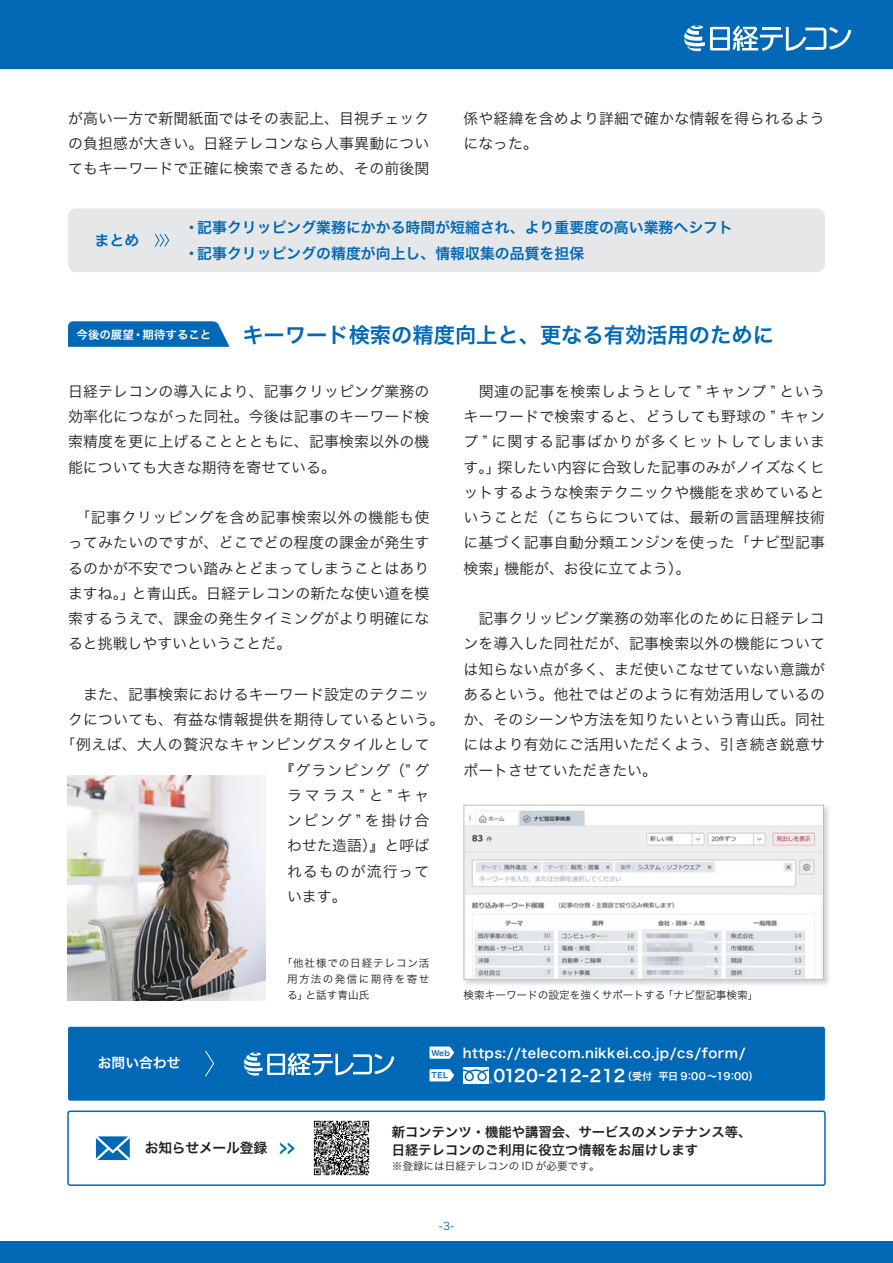
<style>
.page{position:relative;width:893px;height:1263px;background:#fff}
.page>*{position:absolute;margin:0;border:0;box-sizing:border-box;transform-origin:0 0}
.t1{font:21.3px "Hiragino Sans Pr 6 N W6";color:#0168b5}
.t2{font:19.95px "Hiragino Sans Pr 6 N W6";color:#0168b5;scale:.67 1}
.t3{font:16.8px "Hiragino Sans Pr 6 N W6";letter-spacing:-.015em;color:#fff}
.t4{font:14.85px/25.2px "Hiragino Sans Pr 6 N W3";letter-spacing:.015em;color:#231f20;text-align:justify}
.t5{font:14.85px "Hiragino Sans Pr 6 N W6";color:#0168b5}
.t6{font:14.85px "Hiragino Sans Pr 6 N W3";letter-spacing:.035em;color:#231f20}
.t7{font:14.85px "Hiragino Sans Pr 6 N W3";letter-spacing:.115em;color:#231f20}
.t8{font:14.85px "Hiragino Sans Pr 6 N W3";letter-spacing:.07em;color:#231f20}
.t9{font:13.8px "Hiragino Sans Pr 6 N W6";letter-spacing:-.015em;color:#231f20}
.t10{font:13.8px "Hiragino Sans Pr 6 N W6";color:#fff}
.t11{font:13.35px/18px "Hiragino Sans Pr 6 N W6";color:#231f20}
.t12{font:13.2px "Hiragino Sans Pr 6 N W6";letter-spacing:.035em;color:#fff}
.t13{font:11.55px "Hiragino Sans Pr 6 N W6";color:#fff}
.t14{font:10.65px "Hiragino Sans Pr 6 N W3";color:#231f20}
.t15{font:10.65px "Hiragino Sans Pr 6 N W3";letter-spacing:.075em;color:#231f20}
.t16{font:10.65px "Hiragino Sans Pr 6 N W3";letter-spacing:.125em;color:#231f20}
.t17{font:10.65px "Hiragino Sans Pr 6 N W3";color:#0168b5}
.t18{font:10.05px "Hiragino Sans Pr 6 N W6";letter-spacing:-.015em;color:#fff}
.t19{font:7.65px "Hiragino Sans Pr 6 N W6";letter-spacing:.035em;color:#0168b5}
</style>
<div class="page">
<div style="left:0;top:1242px;width:893px;height:21px;background:#0168b5"></div>
<div style="left:0;top:0;width:893px;height:68px;background:#0168b5"></div>
<div style="left:67px;top:1110px;width:759px;height:76px;border:2px solid #0168b5;border-radius:2px"></div>
<svg style="left:68px;top:321px;width:162px;height:26px;background:#1071b9"></svg>
<img style="left:68px;top:775px;width:198px;height:225px">
<img style="left:463px;top:804px;width:366px;height:181px">
<img style="left:465px;top:807px;width:357px;height:171px">
<div style="left:463px;top:805px;width:361px;height:175px;border:1px solid #bcbdc0"></div>
<div style="left:68px;top:1027px;width:757px;height:74px;background:#0168b5;border-radius:2px"></div>
<svg style="left:429px;top:1046px;width:25px;height:13px"></svg>
<div style="left:463px;top:1067px;width:25px;height:16px;background:#fff"></div>
<svg style="left:463px;top:1069px;width:29px;height:15px"></svg>
<svg style="left:429px;top:1069px;width:25px;height:13px"></svg>
<div style="left:68px;top:208px;width:757px;height:64px;background:#e6e7e9;border-radius:9px"></div>
<svg style="left:154px;top:233px;width:16px;height:14px"></svg>
<svg style="left:205px;top:1050px;width:9px;height:27px"></svg>
<svg style="left:96px;top:1136px;width:34px;height:24px"></svg>
<img style="left:313px;top:1120px;width:57px;height:56px">
<svg style="left:684px;top:26px;width:167px;height:25px"></svg>
<svg style="left:244px;top:1052px;width:150px;height:23px"></svg>
<p class="t4" style="left:68px;top:104px;width:363px">が高い一方で新聞紙面ではその表記上、目視チェックの負担感が大きい。日経テレコンなら人事異動についてもキーワードで正確に検索できるため、その前後関</p>
<p class="t4" style="left:463px;top:104px;width:363px">係や経緯を含めより詳細で確かな情報を得られるようになった。</p>
<p class="t5" style="left:95px;top:227px;width:46px">まとめ</p>
<p class="t5" style="left:184px;top:214px;width:550px">・記事クリッピング業務にかかる時間が短縮され、より重要度の高い業務へシフト</p>
<p class="t5" style="left:184px;top:239px;width:401px">・記事クリッピングの精度が向上し、情報収集の品質を担保</p>
<p class="t13" style="left:77px;top:324px;width:136px">今後の展望・期待すること</p>
<h1 class="t1" style="left:242px;top:316px;width:533px">キーワード検索の精度向上と、更なる有効活用のために</h1>
<p class="t4" style="left:68px;top:378px;width:363px">日経テレコンの導入により、記事クリッピング業務の効率化につながった同社。今後は記事のキーワード検索精度を更に上げることとともに、記事検索以外の機能についても大きな期待を寄せている。</p>
<p class="t4" style="left:68px;top:504px;width:363px;text-align:right">　「記事クリッピングを含め記事検索以外の機能も使ってみたいのですが、どこでどの程度の課金が発生するのかが不安でつい踏みとどまってしまうことはありと青山氏。日経テレコンの新たな使い道を模</p>
<p class="t4" style="left:68px;top:580px;width:363px;text-align:left">ますね。」<br>索するうえで、課金の発生タイミングがより明確になると挑戦しやすいということだ。</p>
<p class="t4" style="left:68px;top:681px;width:363px">　また、記事検索におけるキーワード設定のテクニッ</p>
<p class="t4" style="left:68px;top:706px;width:378px">クについても、有益な情報提供を期待しているという。</p>
<p class="t6" style="left:61px;top:731px;width:370px">「例えば、大人の贅沢なキャンピングスタイルとして</p>
<p class="t4" style="left:280px;top:756px;width:151px">『グランピング（” グ</p>
<p class="t4" style="left:287px;top:781px;width:144px">ラマラス”と”キャ</p>
<p class="t7" style="left:287px;top:807px;width:144px">ンピング”を掛け合</p>
<p class="t4" style="left:287px;top:832px;width:144px">わせた造語）』と呼ば</p>
<p class="t8" style="left:287px;top:858px;width:144px">れるものが流行って</p>
<p class="t4" style="left:287px;top:882px;width:61px">います。</p>
<p class="t4" style="left:463px;top:378px;width:363px;text-align:right">　関連の記事を検索しようとして ” キャンプ ” というキーワードで検索すると、どうしても野球の ” キャンプ” に関する記事ばかりが多くヒットしてしまいま探したい内容に合致した記事のみがノイズなくヒ</p>
<p class="t4" style="left:463px;top:453px;width:39px">す。」</p>
<p class="t4" style="left:463px;top:479px;width:363px">ットするような検索テクニックや機能を求めていると</p>
<p class="t4" style="left:463px;top:504px;width:363px">いうことだ（こちらについては、最新の言語理解技術</p>
<p class="t4" style="left:463px;top:529px;width:363px">に基づく記事自動分類エンジンを使った「ナビ型記事</p>
<p class="t4" style="left:504px;top:554px;width:188px">機能が、お役に立てよう。(</p>
<p class="t4" style="left:463px;top:554px;width:46px">検索」</p>
<p class="t4" style="left:463px;top:605px;width:363px">　記事クリッピング業務の効率化のために日経テレコンを導入した同社だが、記事検索以外の機能については知らない点が多く、まだ使いこなせていない意識があるという。他社ではどのように有効活用しているのか、そのシーンや方法を知りたいという青山氏。同社にはより有効にご活用いただくよう、引き続き鋭意サポートさせていただきたい。</p>
<p class="t10" style="left:98px;top:1050px;width:84px">お問い合わせ</p>
<p class="t15" style="left:282px;top:954px;width:149px">「他社様での日経テレコン活</p>
<p class="t16" style="left:287px;top:970px;width:144px">用方法の発信に期待を寄せ</p>
<p class="t14" style="left:306px;top:986px;width:65px">と話す青山氏</p>
<p class="t14" style="left:287px;top:986px;width:23px">る」</p>
<p class="t14" style="left:463px;top:986px;width:203px">検索キーワードの設定を強くサポートする</p>
<p class="t14" style="left:663px;top:986px;width:97px">「ナビ型記事検索「</p>
<p class="t19" style="left:431px;top:1046px;width:20px">Web</p>
<p class="t19" style="left:431px;top:1068px;width:18px">TEL</p>
<p class="t12" style="left:463px;top:1041px;width:284px">https://telecom.nikkei.co.jp/cs/form/</p>
<p class="t3" style="left:493px;top:1060px;width:133px">0120-212-212</p>
<p class="t18" style="left:622px;top:1067px;width:31px">（受付</p>
<p class="t18" style="left:659px;top:1067px;width:101px">平日 9:00~19:00(</p>
<p class="t9" style="left:145px;top:1136px;width:124px">お知らせメール登録</p>
<h2 class="t2" style="left:280px;top:1128px;width:24px">&lt;&lt;</h2>
<p class="t11" style="left:392px;top:1122px;width:361px">新コンテンツ・機能や講習会、サービスのメンテナンス等、日経テレコンのご利用に役立つ情報をお届けします</p>
<p class="t14" style="left:392px;top:1157px;width:209px">※登録には日経テレコンの ID が必要です。</p>
<p class="t17" style="left:439px;top:1217px;width:17px">-3-</p>
</div>
